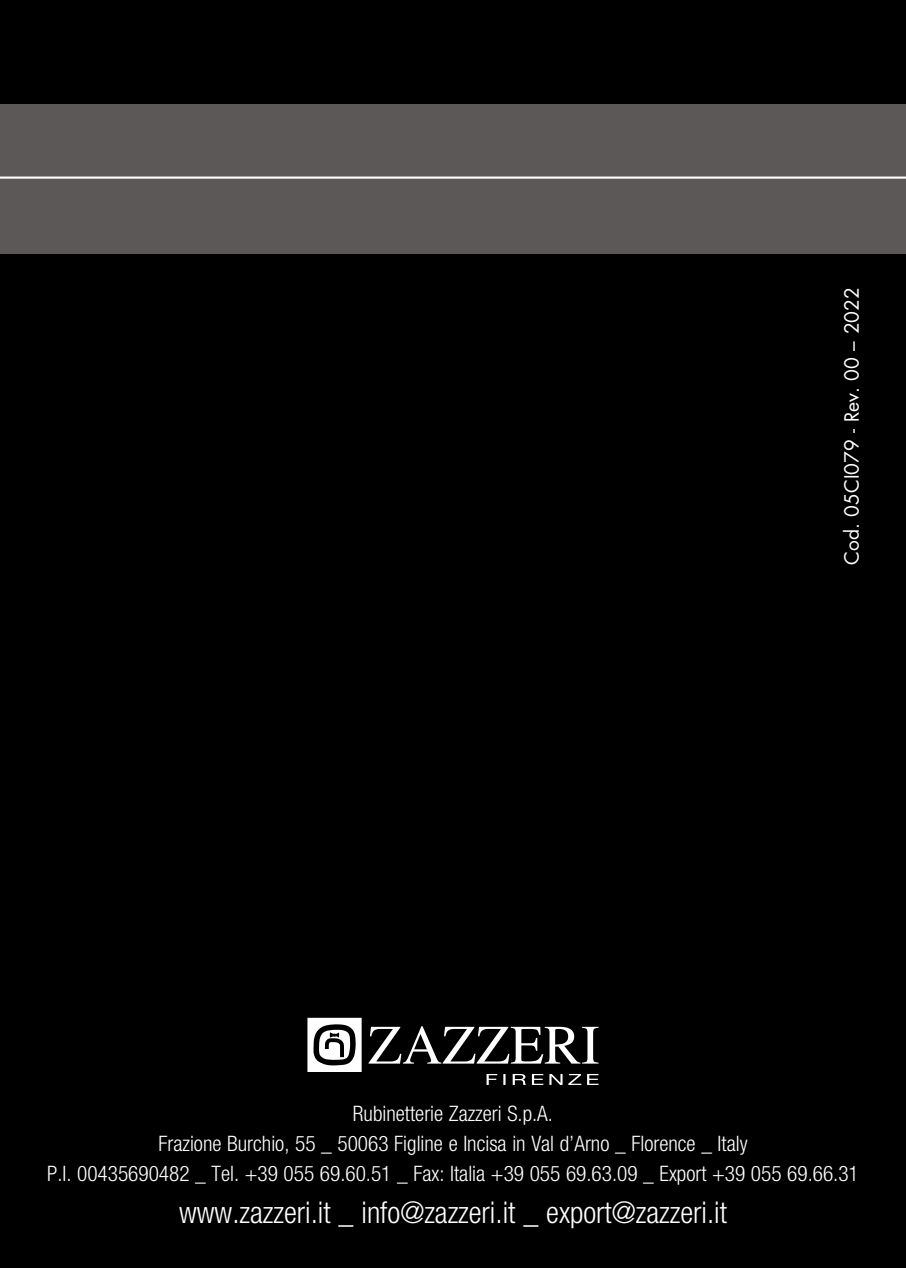
<style>
.page{position:relative;width:906px;height:1268px;background:#fff}
.page>*{position:absolute;margin:0;border:0;box-sizing:border-box;transform-origin:0 0}
.t1{font:300 condensed 30px "Helvetica Neue LT Pro";color:#fff}
.t2{font:300 condensed 21.3px/29.7px "Helvetica Neue LT Pro";color:#fff;text-align:center}
.t3{font:19.2px "Futura Std";color:#fff}
</style>
<div class="page">
<div style="left:0;top:0;width:906px;height:1267px;background:#000"></div>
<div style="left:0;top:105px;width:906px;height:149px;background:#5c5857"></div>
<hr style="left:0;top:176px;width:906px;height:3px;background:#fff">
<svg style="left:307px;top:1017px;width:55px;height:54px"></svg>
<svg style="left:368px;top:1026px;width:230px;height:37px"></svg>
<svg style="left:486px;top:1074px;width:112px;height:10px"></svg>
<p class="t3" style="left:839px;top:564px;width:279px;rotate:-90deg">Cod. 05CI079 - Rev. 00 – 2022</p>
<p class="t2" style="left:47px;top:1098px;width:813px">Rubinetterie Zazzeri S.p.A.<br>Frazione Burchio, 55 _ 50063 Figline e Incisa in Val d’Arno _ Florence _ Italy<br>P.I. 00435690482 _ Tel. +39 055 69.60.51 _ Fax: Italia +39 055 69.63.09 _ Export +39 055 69.66.31</p>
<h1 class="t1" style="left:179px;top:1194px;width:549px">www.zazzeri.it _ info@zazzeri.it _ export@zazzeri.it</h1>
</div>
